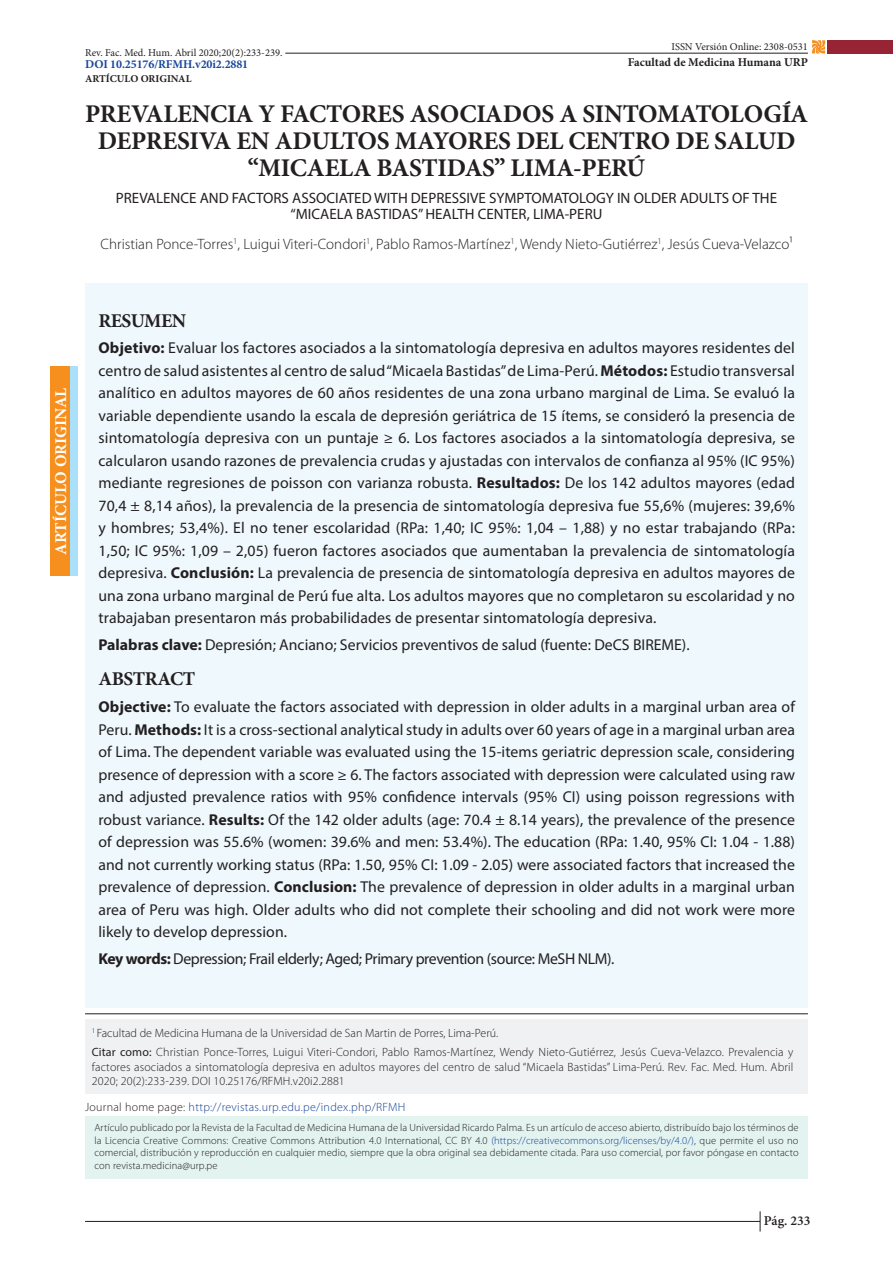
<style>
.page{position:relative;width:893px;height:1263px;background:#fff}
.page>*{position:absolute;margin:0;border:0;box-sizing:border-box;transform-origin:0 0}
.t1{font:700 25.5px/27px "Minion Pro";letter-spacing:-.01em;color:#231f20;text-align:center}
.t2{font:700 19.5px "Minion Pro";letter-spacing:-.025em;color:#231f20}
.t3{font:700 16.5px "Minion Pro";color:#fff}
.t4{font:15.75px/22.5px "Myriad Pro";color:#231f20;text-align:justify}
.t5{font:15.75px "Myriad Pro";letter-spacing:-.025em;color:#231f20}
.t6{font:15px "Myriad Pro";color:#231f20}
.t7{font:300 15px "Myriad Pro";color:#231f20}
.t8{font:600 13.5px "Minion Pro";color:#231f20}
.t9{font:300 12px/14.4px "Myriad Pro";color:#231f20;text-align:justify}
.t10{font:300 12px "Myriad Pro";letter-spacing:.025em;color:#154398}
.t11{font:700 12px "Minion Pro";color:#231f20}
.t12{font:700 12px "Minion Pro";letter-spacing:-.01em;color:#18469d}
.t13{font:300 10.5px/12.6px "Myriad Pro";letter-spacing:.01em;color:#231f20;text-align:justify}
.t14{font:10.5px "Minion Pro";color:#231f20}
.t15{font:700 10.5px "Minion Pro";color:#231f20}
.s1{font-weight:700}
.s2{font-weight:400}
.s3{color:#231f20}
.s4{color:#154398}
</style>
<div class="page">
<div style="left:55px;top:366px;width:23px;height:209px;background:#aae0f9"></div>
<svg style="left:760px;top:1211px;width:1px;height:20px"></svg>
<hr style="left:85px;top:1221px;width:675px;height:1px;background:#231f20">
<div style="left:85px;top:283px;width:723px;height:724px;background:#eef8fd"></div>
<hr style="left:85px;top:1013px;width:723px;height:1px;background:#231f20">
<div style="left:828px;top:40px;width:65px;height:14px;background:#962435"></div>
<svg style="left:812px;top:40px;width:14px;height:14px"></svg>
<div style="left:85px;top:1116px;width:723px;height:63px;background:#e3f3f0"></div>
<div style="left:85px;top:1019px;width:723px;height:75px;background:#f0f1f2"></div>
<hr style="left:285px;top:53px;width:523px;height:1px;background:#231f20">
<div style="left:51px;top:366px;width:19px;height:209px;background:#f68f1e"></div>
<p class="t14" style="left:85px;top:46px;width:199px">Rev. Fac. Med. Hum. Abril 2020;20(2):233-239.</p>
<p class="t12" style="left:85px;top:56px;width:165px">DOI 10.25176/RFMH.v20i2.2881</p>
<p class="t15" style="left:85px;top:71px;width:108px">ARTÍCULO ORIGINAL</p>
<p class="t14" style="left:671px;top:39px;width:138px">ISSN Versión Online: 2308-0531</p>
<p class="t11" style="left:628px;top:53px;width:182px">Facultad de Medicina Humana URP</p>
<p class="t1" style="left:85px;top:100px;width:725px">PREVALENCIA Y FACTORES ASOCIADOS A SINTOMATOLOGÍA<br>DEPRESIVA EN ADULTOS MAYORES DEL CENTRO DE SALUD “MICAELA BASTIDAS” LIMA-PERÚ</p>
<p class="t6" style="left:116px;top:189px;width:663px">PREVALENCE AND FACTORS ASSOCIATED WITH DEPRESSIVE SYMPTOMATOLOGY IN OLDER ADULTS OF THE</p>
<p class="t6" style="left:291px;top:205px;width:313px">“MICAELA BASTIDAS” HEALTH CENTER, LIMA-PERU</p>
<p class="t7" style="left:101px;top:235px;width:693px">Christian Ponce-Torres<sup>1</sup>, Luigui Viteri-Condori<sup>1</sup>, Pablo Ramos-Martínez<sup>1</sup>, Wendy Nieto-Gutiérrez<sup>1</sup>, Jesús Cueva-Velazco1</p>
<p class="t3" style="left:49px;top:555px;width:168px;rotate:-90deg">ARTÍCULO ORIGINAL</p>
<p class="t2" style="left:98px;top:307px;width:89px">RESUMEN</p>
<p class="t4" style="left:98px;top:337px;width:698px"><span class="s1">Objetivo:</span> Evaluar los factores asociados a la sintomatología depresiva en adultos mayores residentes del centro de salud asistentes al centro de salud “Micaela Bastidas” de Lima-Perú. <span class="s1">Métodos:</span> Estudio transversal analítico en adultos mayores de 60 años residentes de una zona urbano marginal de Lima. Se evaluó la variable dependiente usando la escala de depresión geriátrica de 15 ítems, se consideró la presencia de sintomatología depresiva con un puntaje ≥ 6. Los factores asociados a la sintomatología depresiva, se calcularon usando razones de prevalencia crudas y ajustadas con intervalos de confianza al 95% (IC 95%) mediante regresiones de poisson con varianza robusta. <span class="s1">Resultados:</span> De los 142 adultos mayores (edad 70,4 ± 8,14 años), la prevalencia de la presencia de sintomatología depresiva fue 55,6% (mujeres: 39,6% y hombres; 53,4%). El no tener escolaridad (RPa: 1,40; IC 95%: 1,04 – 1,88) y no estar trabajando (RPa:<br>1,50; IC 95%: 1,09 – 2,05) fueron factores asociados que aumentaban la prevalencia de sintomatología depresiva. <span class="s1">Conclusión:</span> La prevalencia de presencia de sintomatología depresiva en adultos mayores de una zona urbano marginal de Perú fue alta. Los adultos mayores que no completaron su escolaridad y no trabajaban presentaron más probabilidades de presentar sintomatología depresiva.</p>
<p class="t4" style="left:98px;top:633px;width:593px"><span class="s1">Palabras clave:</span> Depresión; Anciano; Servicios preventivos de salud (fuente: DeCS BIREME).</p>
<p class="t2" style="left:98px;top:665px;width:98px">ABSTRACT</p>
<p class="t4" style="left:98px;top:695px;width:698px"><span class="s1">Objective:</span> To evaluate the factors associated with depression in older adults in a marginal urban area of Peru. <span class="s1">Methods:</span> It is a cross-sectional analytical study in adults over 60 years of age in a marginal urban area of Lima. The dependent variable was evaluated using the 15-items geriatric depression scale, considering presence of depression with a score ≥ 6. The factors associated with depression were calculated using raw and adjusted prevalence ratios with 95% confidence intervals (95% CI) using poisson regressions with robust variance. <span class="s1">Results:</span> Of the 142 older adults (age: 70.4 ± 8.14 years), the prevalence of the presence of depression was 55.6% (women: 39.6% and men: 53.4%). The education (RPa: 1.40, 95% CI: 1.04 - 1.88) and not currently working status (RPa: 1.50, 95% CI: 1.09 - 2.05) were associated factors that increased the prevalence of depression. <span class="s1">Conclusion:</span> The prevalence of depression in older adults in a marginal urban area of Peru was high. Older adults who did not complete their schooling and did not work were more likely to develop depression.</p>
<p class="t5" style="left:98px;top:949px;width:517px"><span class="s1">Key words:</span> Depression; Frail elderly; Aged; Primary prevention (source: MeSH NLM).</p>
<p class="t9" style="left:92px;top:1026px;width:408px"><sup>1</sup> Facultad de Medicina Humana de la Universidad de San Martin de Porres, Lima-Perú.</p>
<p class="t9" style="left:92px;top:1045px;width:703px"><span class="s2">Citar como:</span> Christian Ponce-Torres, Luigui Viteri-Condori, Pablo Ramos-Martínez, Wendy Nieto-Gutiérrez, Jesús Cueva-Velazco. Prevalencia y factores asociados a sintomatología depresiva en adultos mayores del centro de salud “Micaela Bastidas” Lima-Perú. Rev. Fac. Med. Hum. Abril 2020; 20(2):233-239. DOI 10.25176/RFMH.v20i2.2881</p>
<p class="t10" style="left:85px;top:1100px;width:322px"><span class="s3">Journal home page:</span> http://revistas.urp.edu.pe/index.php/RFMH</p>
<p class="t13" style="left:94px;top:1121px;width:706px">Artículo publicado por la Revista de la Facultad de Medicina Humana de la Universidad Ricardo Palma. Es un artículo de acceso abierto, distribuído bajo los términos de</p>
<p class="t13" style="left:94px;top:1134px;width:706px">la Licencia Creative Commons: Creative Commons Attribution 4.0 International, CC BY 4.0 <span class="s4">(https://creativecommons.org/licenses/by/4.0/)</span>, que permite el uso no comercial, distribución y reproducción en cualquier medio, siempre que la obra original sea debidamente citada. Para uso comercial, por favor póngase en contacto con revista.medicina@urp.pe</p>
<p class="t8" style="left:764px;top:1211px;width:48px">Pág. 233</p>
</div>
